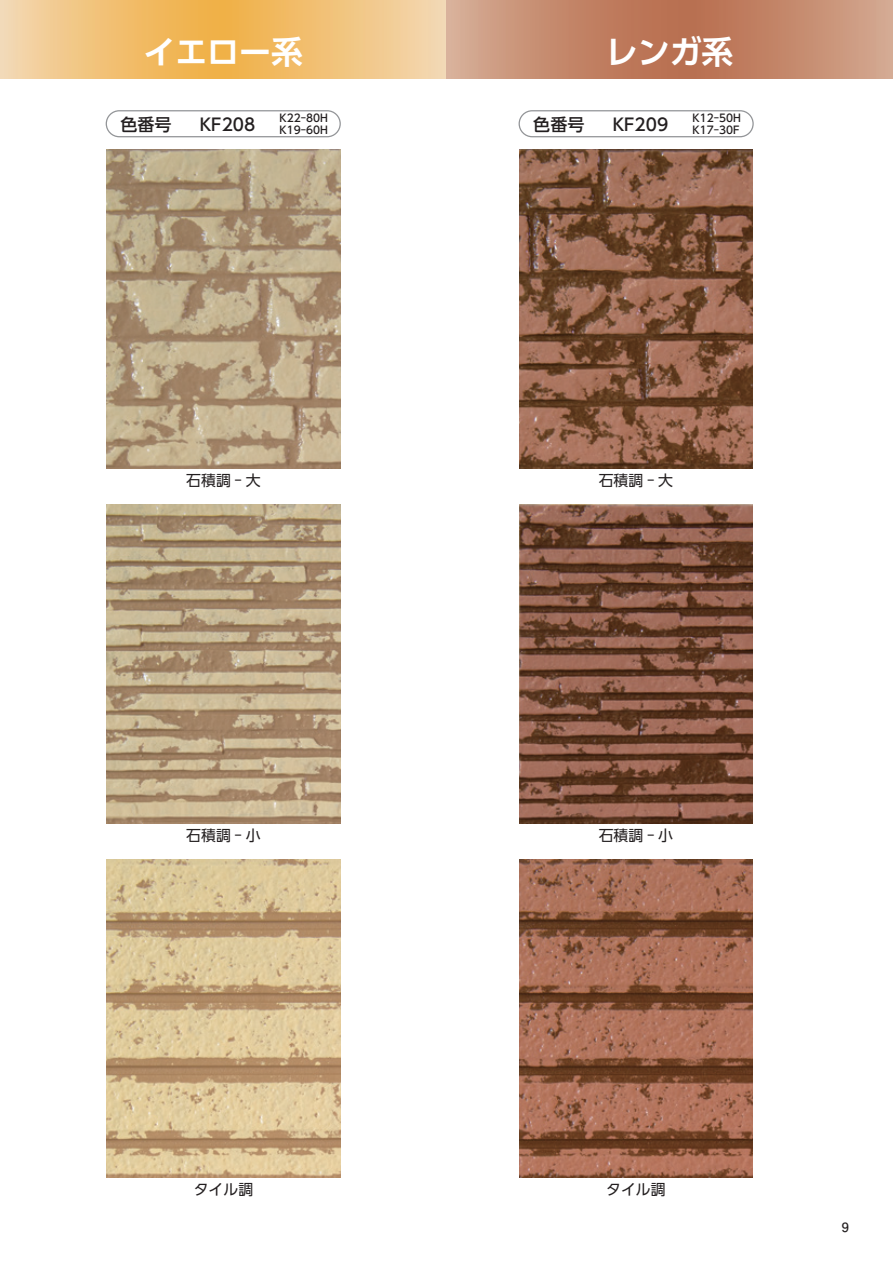
<style>
.page{position:relative;width:893px;height:1263px;background:#fff}
.page>*{position:absolute;margin:0;border:0;box-sizing:border-box;transform-origin:0 0}
.t1{font:700 31.95px "UD Shin Go Pr 6 De";color:#fff}
.t2{font:500 16.95px "UD Shin Go Pr 6";color:#231f20}
.t3{font:14.85px "UD Shin Go Pr 6";color:#231f20}
.t4{font:700 12.75px "Futo Go B101 Pro";color:#231f20}
.t5{font:500 10.65px "UD Shin Go Pr 6";color:#231f20}
</style>
<div class="page">
<img style="left:519px;top:150px;width:234px;height:319px">
<img style="left:519px;top:504px;width:234px;height:319px">
<img style="left:519px;top:859px;width:234px;height:319px">
<img style="left:107px;top:150px;width:233px;height:319px">
<img style="left:107px;top:504px;width:233px;height:319px">
<img style="left:107px;top:859px;width:233px;height:319px">
<svg style="left:0;top:0;width:446px;height:79px;background:#f1c279"></svg>
<svg style="left:446px;top:0;width:447px;height:79px;background:#c5896d"></svg>
<div style="left:106px;top:110px;width:235px;height:27px;border:1px solid #939598;border-radius:13px"></div>
<div style="left:519px;top:110px;width:235px;height:27px;border:1px solid #939598;border-radius:13px"></div>
<p class="t1" style="left:144px;top:26px;width:161px">イエロー系</p>
<p class="t1" style="left:606px;top:26px;width:129px">レンガ系</p>
<p class="t2" style="left:120px;top:110px;width:136px">色番号 　 KF208</p>
<p class="t5" style="left:280px;top:110px;width:50px">K22-80H</p>
<p class="t5" style="left:280px;top:121px;width:50px">K19-60H</p>
<p class="t2" style="left:533px;top:110px;width:136px">色番号 　 KF209</p>
<p class="t5" style="left:692px;top:110px;width:50px">K12-50H</p>
<p class="t5" style="left:692px;top:121px;width:49px">K17-30F</p>
<p class="t3" style="left:186px;top:468px;width:76px">石積調 - 大</p>
<p class="t3" style="left:599px;top:468px;width:76px">石積調 - 大</p>
<p class="t3" style="left:186px;top:824px;width:76px">石積調 - 小</p>
<p class="t3" style="left:194px;top:1177px;width:61px">タイル調</p>
<p class="t3" style="left:599px;top:824px;width:76px">石積調 - 小</p>
<p class="t3" style="left:606px;top:1177px;width:61px">タイル調</p>
<p class="t4" style="left:842px;top:1217px;width:9px">9</p>
</div>
